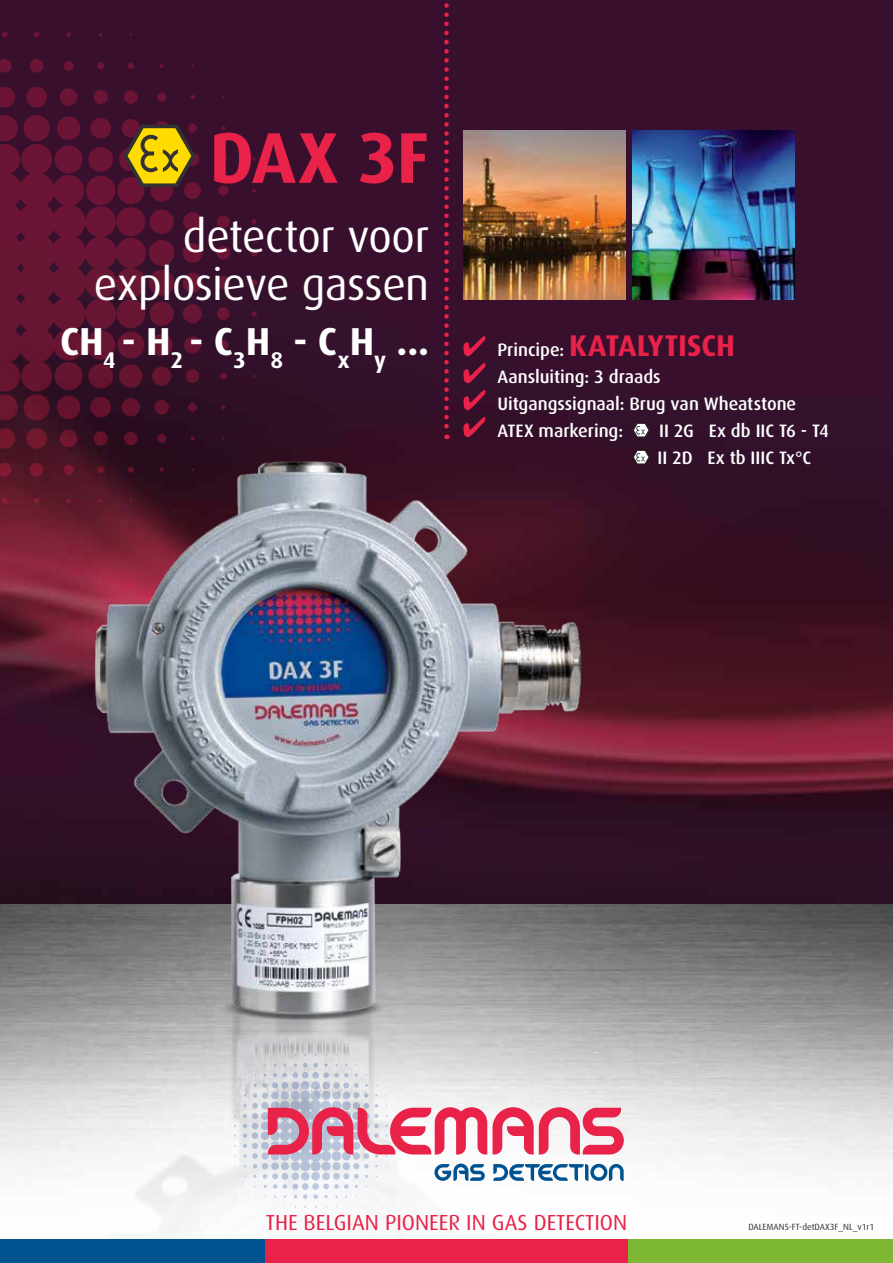
<style>
.page{position:relative;width:893px;height:1263px;background:#fff}
.page>*{position:absolute;margin:0;border:0;box-sizing:border-box;transform-origin:0 0}
.t1{font:700 72px "Dax";color:#e82249}
.t2{font:45px/48px "Dax";letter-spacing:-.01em;color:#fff;text-align:right}
.t3{font:700 39px "Dax";color:#fff}
.t4{font:700 30px "Dax";letter-spacing:-.005em;color:#e82249}
.t5{font:21.75px "Dax";color:#e82249}
.t6{font:500 18px/27px "Dax";color:#fff}
.t7{font:9px "Dax";color:#323232}
.s1{font-weight:500;font-size:18px;color:#fff}
</style>
<div class="page">
<img style="left:0;top:0;width:893px;height:905px">
<img style="left:0;top:905px;width:893px;height:261px">
<img style="left:463px;top:131px;width:162px;height:168px">
<svg style="left:0;top:32px;width:257px;height:472px;background:#4a112d"></svg>
<img style="left:74px;top:445px;width:524px;height:794px">
<div style="left:584px;top:1239px;width:309px;height:24px;background:#7db734"></div>
<div style="left:0;top:1239px;width:287px;height:24px;background:#005391"></div>
<div style="left:265px;top:1239px;width:362px;height:24px;background:#e82249"></div>
<svg style="left:123px;top:125px;width:73px;height:62px;background:#9e7d18"></svg>
<svg style="left:493px;top:1107px;width:131px;height:47px"></svg>
<svg style="left:234px;top:1054px;width:253px;height:154px"></svg>
<svg style="left:493px;top:1164px;width:131px;height:17px"></svg>
<svg style="left:444px;top:0;width:5px;height:439px;background:#731536"></svg>
<img style="left:632px;top:131px;width:162px;height:168px">
<svg style="left:463px;top:336px;width:22px;height:20px"></svg>
<svg style="left:463px;top:363px;width:22px;height:20px"></svg>
<svg style="left:463px;top:390px;width:22px;height:20px"></svg>
<svg style="left:463px;top:417px;width:22px;height:20px"></svg>
<svg style="left:633px;top:423px;width:16px;height:14px"></svg>
<svg style="left:633px;top:450px;width:16px;height:14px"></svg>
<h1 class="t1" style="left:210px;top:117px;width:221px">DAX 3F</h1>
<h2 class="t2" style="left:94px;top:213px;width:337px">detector voor explosieve gassen</h2>
<h3 class="t3" style="left:60px;top:320px;width:371px">CH<sub>4</sub> - H<sub>2</sub> - C<sub>3</sub>H<sub>8</sub> - C<sub>x</sub>H<sub>y</sub> ...</h3>
<h3 class="t4" style="left:497px;top:329px;width:239px"><span class="s1">Principe:</span> KATALYTISCH</h3>
<p class="t6" style="left:497px;top:364px;width:300px">Aansluiting: 3 draads<br>Uitgangssignaal: Brug van Wheatstone<br>ATEX markering:</p>
<p class="t6" style="left:657px;top:418px;width:173px">II 2G Ex db IIC T6 - T4<br>II 2D Ex tb IIIC Tx°C</p>
<p class="t5" style="left:266px;top:1210px;width:363px">THE BELGIAN PIONEER IN GAS DETECTION</p>
<p class="t7" style="left:748px;top:1222px;width:127px">DALEMANS-FT-detDAX3F_NL_v1r1</p>
</div>
